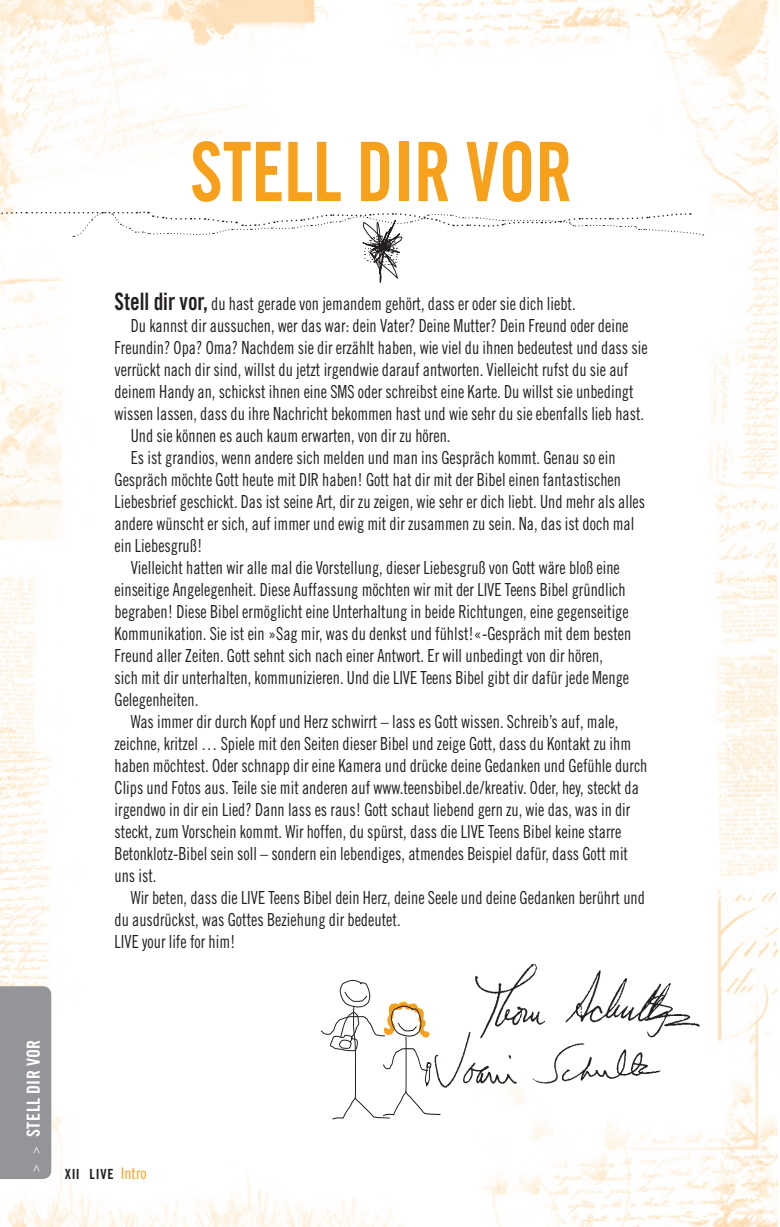
<style>
.page{position:relative;width:780px;height:1227px;background:#fff}
.page>*{position:absolute;margin:0;border:0;box-sizing:border-box;transform-origin:0 0}
.t1{font:82px "Trade Gothic LT Std Bd Cn 20";color:#f6a01b;scale:.9 1}
.t2{font:18px "Trade Gothic LT Std Cn 18";color:#231f20;scale:.9 1}
.t3{font:18px "Trade Gothic LT Std Bd Cn 20";color:#fff}
.t4{font:14px "Trade Gothic LT Std Bd Cn 20";letter-spacing:.05em;color:#231f20}
.s1{font-family:"Trade Gothic LT Std Bd Cn 20";font-size:24px}
.s2{font-family:"Trade Gothic LT Std";font-size:12px}
.s3{font-family:"Trade Gothic LT Std Cn 18";font-size:16px;color:#f6a01b}
</style>
<div class="page">
<img style="left:0;top:0;width:776px;height:1227px">
<svg style="left:0;top:211px;width:703px;height:74px"></svg>
<img style="left:468px;top:955px;width:238px;height:90px">
<img style="left:440px;top:1029px;width:229px;height:62px">
<svg style="left:320px;top:979px;width:120px;height:140px"></svg>
<div style="left:0;top:986px;width:51px;height:193px;background:#939598"></div>
<svg style="left:775px;top:1223px;width:3px;height:4px"></svg>
<h1 class="t1" style="left:190px;top:122px;width:426px">Stell di r vor</h1>
<p class="t2" style="left:114px;top:293px;width:513px"><span class="s1">Stell dir vor,</span> du hast gerade von jemandem gehört, dass er oder sie dich liebt.</p>
<p class="t2" style="left:131px;top:315px;width:554px">Du kannst dir aussuchen, wer das war: dein Vater? Deine Mutter? Dein Freund oder deine</p>
<p class="t2" style="left:114px;top:337px;width:593px">Freundin? Opa? Oma? Nachdem sie dir erzählt haben, wie viel du ihnen bedeutest und dass sie</p>
<p class="t2" style="left:114px;top:359px;width:572px">verrückt nach dir sind, willst du jetzt irgendwie darauf antworten. Vielleicht rufst du sie auf</p>
<p class="t2" style="left:114px;top:381px;width:578px">deinem Handy an, schickst ihnen eine SMS oder schreibst eine Karte. Du willst sie unbedingt</p>
<p class="t2" style="left:114px;top:403px;width:589px">wissen lassen, dass du ihre Nachricht bekommen hast und wie sehr du sie ebenfalls lieb hast.</p>
<p class="t2" style="left:131px;top:425px;width:356px">Und sie können es auch kaum erwarten, von dir zu hören.</p>
<p class="t2" style="left:131px;top:447px;width:540px">Es ist grandios, wenn andere sich melden und man ins Gespräch kommt. Genau so ein</p>
<p class="t2" style="left:114px;top:469px;width:564px">Gespräch möchte Gott heute mit DIR haben! Gott hat dir mit der Bibel einen fantastischen</p>
<p class="t2" style="left:114px;top:491px;width:591px">Liebesbrief geschickt. Das ist seine Art, dir zu zeigen, wie sehr er dich liebt. Und mehr als alles</p>
<p class="t2" style="left:114px;top:513px;width:579px">andere wünscht er sich, auf immer und ewig mit dir zusammen zu sein. Na, das ist doch mal</p>
<p class="t2" style="left:114px;top:535px;width:99px">ein Liebesgruß!</p>
<p class="t2" style="left:131px;top:557px;width:545px">Vielleicht hatten wir alle mal die Vorstellung, dieser Liebesgruß von Gott wäre bloß eine</p>
<p class="t2" style="left:114px;top:579px;width:569px">einseitige Angelegenheit. Diese Auffassung möchten wir mit der LIVE Teens Bibel gründlich</p>
<p class="t2" style="left:114px;top:601px;width:572px">begraben! Diese Bibel ermöglicht eine Unterhaltung in beide Richtungen, eine gegenseitige</p>
<p class="t2" style="left:114px;top:623px;width:575px">Kommunikation. Sie ist ein »Sag mir, was du denkst und fühlst!«-Gespräch mit dem besten</p>
<p class="t2" style="left:114px;top:645px;width:544px">Freund aller Zeiten. Gott sehnt sich nach einer Antwort. Er will unbedingt von dir hören,</p>
<p class="t2" style="left:114px;top:667px;width:573px">sich mit dir unterhalten, kommunizieren. Und die LIVE Teens Bibel gibt dir dafür jede Menge</p>
<p class="t2" style="left:114px;top:689px;width:94px">Gelegenheiten.</p>
<p class="t2" style="left:131px;top:711px;width:543px">Was immer dir durch Kopf und Herz schwirrt – lass es Gott wissen. Schreib’s auf, male,</p>
<p class="t2" style="left:114px;top:733px;width:575px">zeichne, kritzel … Spiele mit den Seiten dieser Bibel und zeige Gott, dass du Kontakt zu ihm</p>
<p class="t2" style="left:114px;top:755px;width:593px">haben möchtest. Oder schnapp dir eine Kamera und drücke deine Gedanken und Gefühle durch</p>
<p class="t2" style="left:114px;top:777px;width:584px">Clips und Fotos aus. Teile sie mit anderen auf www.teensbibel.de/ kreativ. Oder, hey, steckt da</p>
<p class="t2" style="left:114px;top:799px;width:574px">irgendwo in dir ein Lied? Dann lass es raus! Gott schaut liebend gern zu, wie das, was in dir</p>
<p class="t2" style="left:114px;top:821px;width:564px">steckt, zum Vorschein kommt. Wir hoffen, du spürst, dass die LIVE Teens Bibel keine starre</p>
<p class="t2" style="left:114px;top:843px;width:572px">Betonklotz-Bibel sein soll – sondern ein lebendiges, atmendes Beispiel dafür, dass Gott mit</p>
<p class="t2" style="left:114px;top:865px;width:48px">uns ist.</p>
<p class="t2" style="left:131px;top:887px;width:572px">Wir beten, dass die LIVE Teens Bibel dein Herz, deine Seele und deine Gedanken berührt und</p>
<p class="t2" style="left:114px;top:909px;width:319px">du ausdrückst, was Gottes Beziehung dir bedeutet.</p>
<p class="t2" style="left:114px;top:931px;width:136px">LIVE your life for him!</p>
<p class="t3" style="left:23px;top:1171px;width:133px;rotate:-90deg"><span class="s2">&gt; &gt;</span> Stell dir vor</p>
<p class="t4" style="left:65px;top:1165px;width:83px">XII LIVE <span class="s3">Intro</span></p>
</div>
